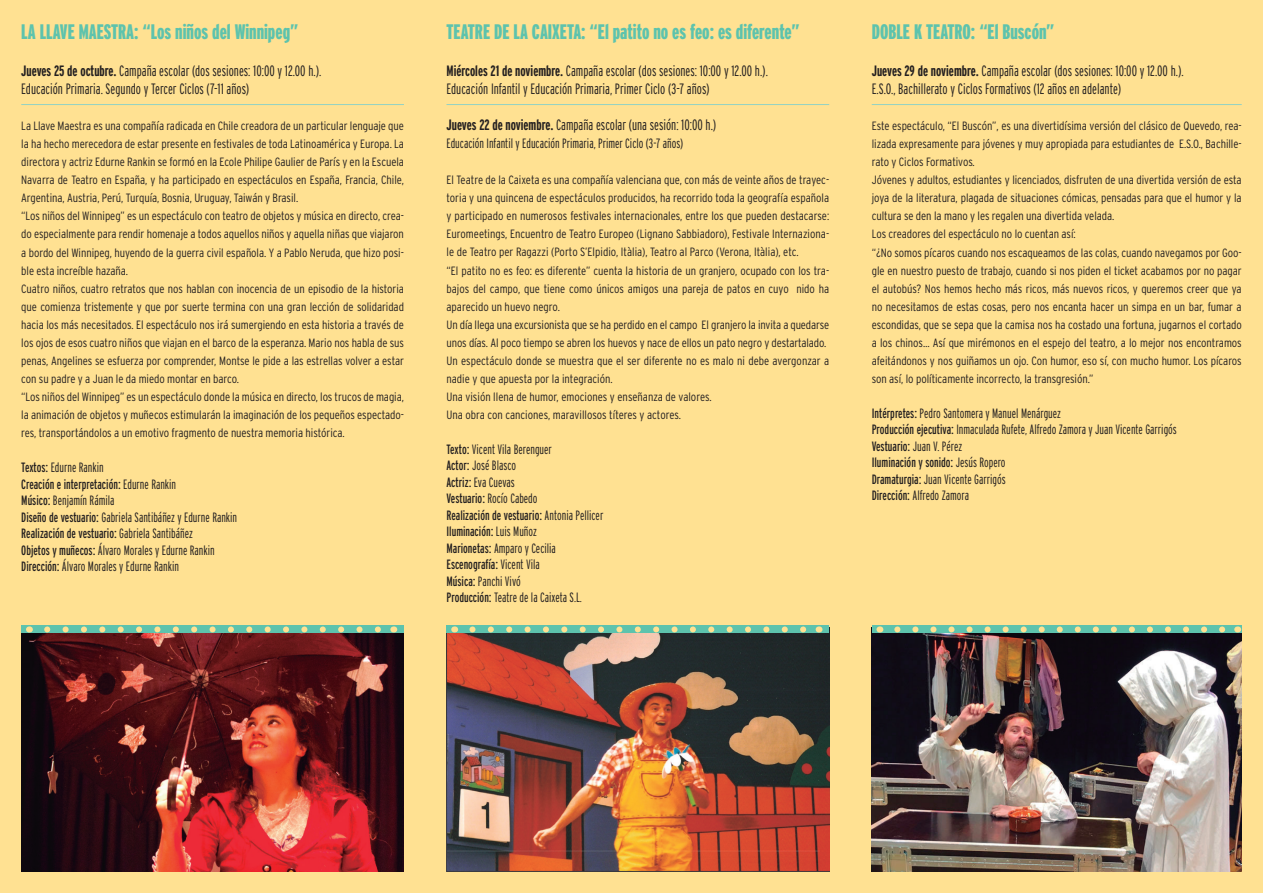
<style>
.page{position:relative;width:1263px;height:893px;background:#ffe192}
.page>*{position:absolute;margin:0;border:0;box-sizing:border-box;transform-origin:0 0}
.t1{font:900 extra-condensed 21px "Interstate";color:#5dc3ad}
.t2{font:300 extra-condensed 15px/18.1px "Interstate";color:#231f20}
.t3{font:300 extra-condensed 13.5px/16.5px "Interstate";color:#231f20}
.t4{font:300 condensed 12px/18.1px "Interstate";letter-spacing:-.005em;color:#231f20}
.s1{font-weight:700}
.s2{font-weight:400}
</style>
<div class="page">
<hr style="left:446px;top:104px;width:383px;height:1px;background:#92d2c4">
<hr style="left:872px;top:104px;width:370px;height:1px;background:#92d2c4">
<img style="left:21px;top:633px;width:383px;height:239px">
<img style="left:446px;top:633px;width:383px;height:239px">
<img style="left:872px;top:633px;width:370px;height:239px">
<svg style="left:21px;top:626px;width:383px;height:7px"></svg>
<svg style="left:47px;top:626px;width:337px;height:6px"></svg>
<hr style="left:21px;top:104px;width:383px;height:1px;background:#92d2c4">
<svg style="left:446px;top:626px;width:383px;height:7px"></svg>
<svg style="left:472px;top:626px;width:337px;height:6px"></svg>
<svg style="left:872px;top:626px;width:370px;height:7px"></svg>
<svg style="left:897px;top:626px;width:331px;height:6px"></svg>
<h1 class="t1" style="left:21px;top:20px;width:279px">LA LLAVE MAESTRA: “Los niños del Winnipeg”</h1>
<p class="t2" style="left:21px;top:61px;width:302px"><span class="s1">Jueves 25 de octubre.</span> Campaña escolar (dos sesiones: 10:00 y 12.00 h.).<br>Educación Primaria. Segundo y Tercer Ciclos (7-11 años)</p>
<p class="t4" style="left:21px;top:116px;width:384px">La Llave Maestra es una compañía radicada en Chile creadora de un particular lenguaje que la ha hecho merecedora de estar presente en festivales de toda Latinoamérica y Europa. La directora y actriz Edurne Rankin se formó en la Ecole Philipe Gaulier de París y en la Escuela Navarra de Teatro en España, y ha participado en espectáculos en España, Francia, Chile, Argentina, Austria, Perú, Turquía, Bosnia, Uruguay, Taiwán y Brasil.<br>“Los niños del Winnipeg” es un espectáculo con teatro de objetos y música en directo, crea&shy;do especialmente para rendir homenaje a todos aquellos niños y aquella niñas que viajaron a bordo del Winnipeg, huyendo de la guerra civil española. Y a Pablo Neruda, que hizo posi&shy;ble esta increíble hazaña.<br>Cuatro niños, cuatro retratos que nos hablan con inocencia de un episodio de la historia que comienza tristemente y que por suerte termina con una gran lección de solidaridad hacia los más necesitados. El espectáculo nos irá sumergiendo en esta historia a través de los ojos de esos cuatro niños que viajan en el barco de la esperanza. Mario nos habla de sus penas, Angelines se esfuerza por comprender, Montse le pide a las estrellas volver a estar con su padre y a Juan le da miedo montar en barco.<br>“Los niños del Winnipeg” es un espectáculo donde la música en directo, los trucos de magia, la animación de objetos y muñecos estimularán la imaginación de los pequeños espectado&shy;res, transportándolos a un emotivo fragmento de nuestra memoria histórica.</p>
<p class="t3" style="left:21px;top:459px;width:217px"><span class="s2">Textos:</span> Edurne Rankin<br><span class="s2">Creación e interpretación:</span> Edurne Rankin<br><span class="s2">Músico:</span> Benjamín Rámila<br><span class="s2">Diseño de vestuario:</span> Gabriela Santibáñez y Edurne Rankin <span class="s2">Realización de vestuario:</span> Gabriela Santibáñez<br><span class="s2">Objetos y muñecos:</span> Álvaro Morales y Edurne Rankin <span class="s2">Dirección:</span> Álvaro Morales y Edurne Rankin</p>
<h1 class="t1" style="left:446px;top:20px;width:355px">TEATRE DE LA CAIXETA: “El patito no es feo: es diferente”</h1>
<p class="t2" style="left:446px;top:61px;width:323px"><span class="s1">Miércoles 21 de noviembre.</span> Campaña escolar (dos sesiones: 10:00 y 12.00 h.).<br>Educación Infantil y Educación Primaria, Primer Ciclo (3-7 años)</p>
<p class="t2" style="left:446px;top:115px;width:271px"><span class="s1">Jueves 22 de noviembre.</span> Campaña escolar (una sesión: 10:00 h.)</p>
<p class="t3" style="left:446px;top:135px;width:238px">Educación Infantil y Educación Primaria, Primer Ciclo (3-7 años)</p>
<p class="t4" style="left:446px;top:171px;width:384px">El Teatre de la Caixeta es una compañía valenciana que, con más de veinte años de trayec&shy;toria y una quincena de espectáculos producidos, ha recorrido toda la geografía española y participado en numerosos festivales internacionales, entre los que pueden destacarse:<br>Euromeetings, Encuentro de Teatro Europeo (Lignano Sabbiadoro), Festivale Internaziona&shy;le de Teatro per Ragazzi (Porto S’Elpidio, Itàlia), Teatro al Parco (Verona, Itàlia), etc.<br>“El patito no es feo: es diferente” cuenta la historia de un granjero, ocupado con los tra&shy;bajos del campo, que tiene como únicos amigos una pareja de patos en cuyo nido ha aparecido un huevo negro.<br>Un día llega una excursionista que se ha perdido en el campo El granjero la invita a quedarse unos días. Al poco tiempo se abren los huevos y nace de ellos un pato negro y destartalado.<br>Un espectáculo donde se muestra que el ser diferente no es malo ni debe avergonzar a nadie y que apuesta por la integración.<br>Una visión llena de humor, emociones y enseñanza de valores.<br>Una obra con canciones, maravillosos títeres y actores.</p>
<p class="t3" style="left:446px;top:441px;width:158px"><span class="s2">Texto:</span> Vicent Vila Berenguer<br><span class="s2">Actor:</span> José Blasco<br><span class="s2">Actriz:</span> Eva Cuevas<br><span class="s2">Vestuario:</span> Rocío Cabedo<br><span class="s2">Realización de vestuario:</span> Antonia Pellicer<br><span class="s2">Iluminación:</span> Luis Muñoz<br><span class="s2">Marionetas:</span> Amparo y Cecilia<br><span class="s2">Escenografía:</span> Vicent Vila<br><span class="s2">Música:</span> Panchi Vivó<br><span class="s2">Producción:</span> Teatre de la Caixeta S.L.</p>
<h1 class="t1" style="left:872px;top:20px;width:184px">DOBLE K TEATRO: “El Buscón”</h1>
<p class="t2" style="left:872px;top:61px;width:313px"><span class="s1">Jueves 29 de noviembre.</span> Campaña escolar (dos sesiones: 10:00 y 12.00 h.).<br>E.S.O., Bachillerato y Ciclos Formativos (12 años en adelante)</p>
<p class="t4" style="left:872px;top:116px;width:371px">Este espectáculo, “El Buscón”, es una divertidísima versión del clásico de Quevedo, rea&shy;lizada expresamente para jóvenes y muy apropiada para estudiantes de E.S.O., Bachille&shy;rato y Ciclos Formativos.<br>Jóvenes y adultos, estudiantes y licenciados, disfruten de una divertida versión de esta joya de la literatura, plagada de situaciones cómicas, pensadas para que el humor y la cultura se den la mano y les regalen una divertida velada.<br>Los creadores del espectáculo no lo cuentan así:<br>“¿No somos pícaros cuando nos escaqueamos de las colas, cuando navegamos por Goo&shy;gle en nuestro puesto de trabajo, cuando si nos piden el ticket acabamos por no pagar el autobús? Nos hemos hecho más ricos, más nuevos ricos, y queremos creer que ya no necesitamos de estas cosas, pero nos encanta hacer un simpa en un bar, fumar a escondidas, que se sepa que la camisa nos ha costado una fortuna, jugarnos el cortado a los chinos… Así que mirémonos en el espejo del teatro, a lo mejor nos encontramos afeitándonos y nos guiñamos un ojo. Con humor, eso sí, con mucho humor. Los pícaros son así, lo políticamente incorrecto, la transgresión.”</p>
<p class="t3" style="left:872px;top:405px;width:307px"><span class="s2">Intérpretes:</span> Pedro Santomera y Manuel Menárguez<br><span class="s2">Producción ejecutiva:</span> Inmaculada Rufete, Alfredo Zamora y Juan Vicente Garrigós <span class="s2">Vestuario:</span> Juan V. Pérez<br><span class="s2">Iluminación y sonido:</span> Jesús Ropero<br><span class="s2">Dramaturgia:</span> Juan Vicente Garrigós<br><span class="s2">Dirección:</span> Alfredo Zamora</p>
</div>
